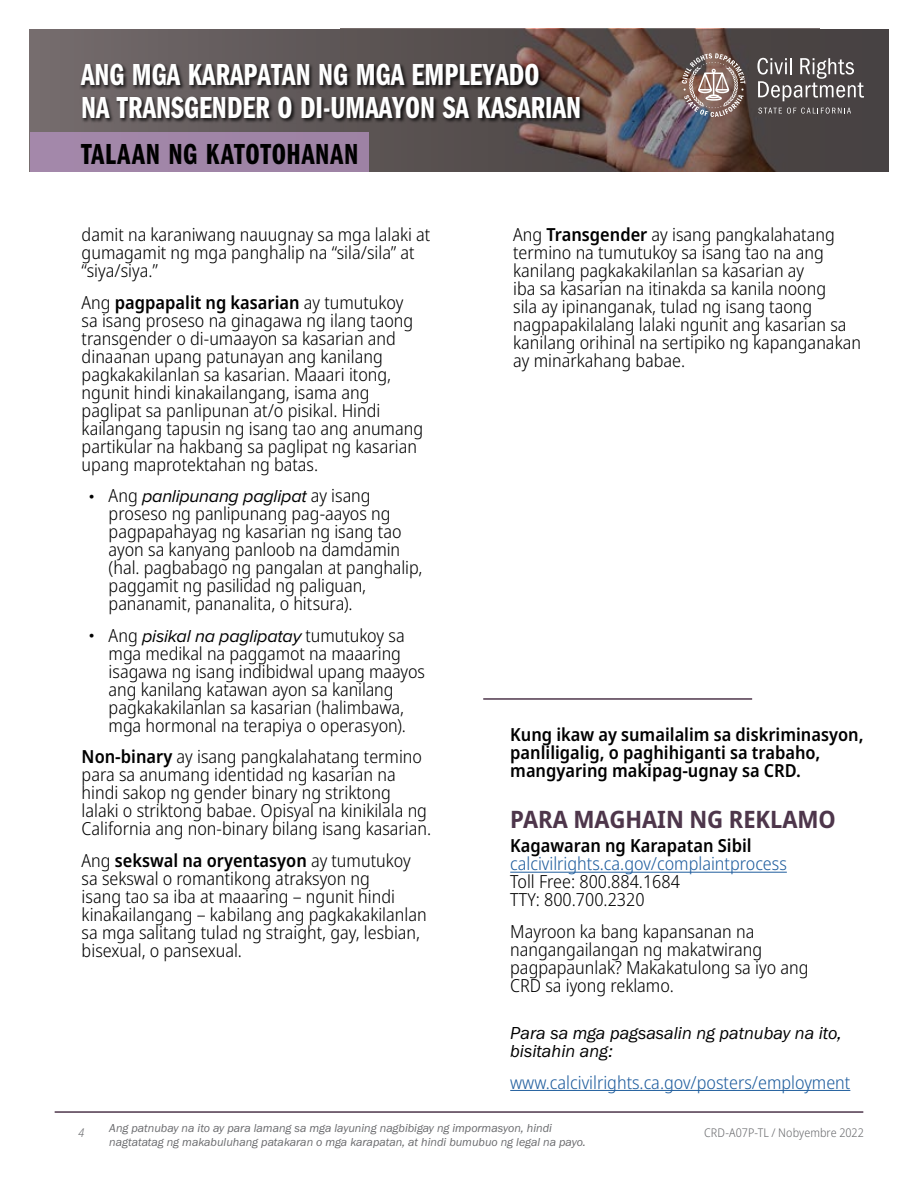
<style>
.page{position:relative;width:918px;height:1188px;background:#fff}
.page>*{position:absolute;margin:0;border:0;box-sizing:border-box;transform-origin:0 0}
.t1{font:31.5px/33px "Franklin Gothic URW Com Dem";color:#fff}
.t2{font:30px "Franklin Gothic URW Com Dem";letter-spacing:.025em;color:#000}
.t3{font:700 semi-condensed 24px "Noto Sans";color:#4e364b}
.t4{font:300 semi-condensed 18px/18px "Noto Sans";color:#000}
.t5{font:600 semi-condensed 18px/18px "Noto Sans";color:#000}
.t6{font:300 semi-condensed 18px "Noto Sans";color:#205e9e}
.t7{font:18px/18px "Franklin Gothic URW Boo Ita";color:#000}
.t8{font:12px/13.5px "Franklin Gothic URW Boo Ita";color:#696a6d}
.t9{font:300 semi-condensed 12px "Noto Sans";letter-spacing:.005em;color:#696a6d}
.t10{font:italic 300 semi-condensed 12px "Noto Sans";color:#696a6d}
.s1{font-weight:600}
.s2{font-family:"Proxima Nova";font-weight:400;font-stretch:normal}
.s3{font-family:"Proxima Nova";font-weight:400;font-style:italic;font-stretch:normal}
</style>
<div class="page">
<hr style="left:483px;top:698px;width:269px;height:2px;background:#4e364b">
<svg style="left:30px;top:29px;width:858px;height:142px;background:#5f5352"></svg>
<hr style="left:55px;top:1111px;width:808px;height:2px;background:#4e364b">
<svg style="left:757px;top:58px;width:107px;height:43px;background:#706c6c"></svg>
<svg style="left:758px;top:108px;width:93px;height:6px"></svg>
<svg style="left:682px;top:53px;width:63px;height:64px;background:#8d7a75"></svg>
<hr style="left:510px;top:1090px;width:340px;height:1px;background:#205e9e">
<hr style="left:510px;top:872px;width:277px;height:1px;background:#205e9e">
<div style="left:30px;top:132px;width:338px;height:39px;background:#a085a7"></div>
<div style="left:79px;top:63px;width:505px;height:61px;background:#000;opacity:.75"></div>
<h1 class="t1" style="left:81px;top:56px;width:502px">ANG MGA KARAPATAN NG MGA EMPLEYADO<br>NA TRANSGENDER O DI-UMAAYON SA KASARIAN</h1>
<h2 class="t2" style="left:81px;top:133px;width:279px">TALAAN NG KATOTOHANAN</h2>
<p class="t4" style="left:82px;top:226px;width:350px">damit na karaniwang nauugnay sa mga lalaki at gumagamit ng mga panghalip na “sila/sila” at “siya/siya.”</p>
<p class="t4" style="left:82px;top:294px;width:343px">Ang <span class="s1">pagpapalit ng kasarian</span> ay tumutukoy sa isang proseso na ginagawa ng ilang taong transgender o di-umaayon sa kasarian and dinaanan upang patunayan ang kanilang pagkakakilanlan sa kasarian. Maaari itong, ngunit hindi kinakailangang, isama ang paglipat sa panlipunan at/o pisikal. Hindi kailangang tapusin ng isang tao ang anumang partikular na hakbang sa paglipat ng kasarian upang maprotektahan ng batas.</p>
<p class="t4" style="left:109px;top:487px;width:315px;text-indent:-20px"><span class="s2">•</span> Ang <span class="s3">panlipunang paglipat</span> ay isang proseso ng panlipunang pag-aayos ng pagpapahayag ng kasarian ng isang tao ayon sa kanyang panloob na damdamin (hal. pagbabago ng pangalan at panghalip, paggamit ng pasilidad ng paliguan, pananamit, pananalita, o hitsura).</p>
<p class="t4" style="left:109px;top:627px;width:318px;text-indent:-20px"><span class="s2">•</span> Ang <span class="s3">pisikal na paglipatay</span> tumutukoy sa mga medikal na paggamot na maaaring isagawa ng isang indibidwal upang maayos ang kanilang katawan ayon sa kanilang pagkakakilanlan sa kasarian (halimbawa, mga hormonal na terapiya o operasyon).</p>
<p class="t4" style="left:82px;top:748px;width:351px"><span class="s1">Non-binary</span> ay isang pangkalahatang termino para sa anumang identidad ng kasarian na hindi sakop ng gender binary ng striktong lalaki o striktong babae. Opisyal na kinikilala ng California ang non-binary bilang isang kasarian.</p>
<p class="t4" style="left:82px;top:852px;width:347px">Ang <span class="s1">sekswal na oryentasyon</span> ay tumutukoy sa sekswal o romantikong atraksyon ng<br>isang tao sa iba at maaaring – ngunit hindi kinakailangang – kabilang ang pagkakakilanlan sa mga salitang tulad ng straight, gay, lesbian, bisexual, o pansexual.</p>
<p class="t4" style="left:513px;top:226px;width:349px">Ang <span class="s1">Transgender</span> ay isang pangkalahatang termino na tumutukoy sa isang tao na ang kanilang pagkakakilanlan sa kasarian ay<br>iba sa kasarian na itinakda sa kanila noong<br>sila ay ipinanganak, tulad ng isang taong nagpapakilalang lalaki ngunit ang kasarian sa kanilang orihinal na sertipiko ng kapanganakan ay minarkahang babae.</p>
<p class="t5" style="left:510px;top:726px;width:355px">Kung ikaw ay sumailalim sa diskriminasyon, panliligalig, o paghihiganti sa trabaho, mangyaring makipag-ugnay sa CRD.</p>
<h2 class="t3" style="left:510px;top:802px;width:327px">PARA MAGHAIN NG REKLAMO</h2>
<p class="t5" style="left:510px;top:837px;width:243px">Kagawaran ng Karapatan Sibil</p>
<p class="t6" style="left:510px;top:851px;width:278px">calcivilrights.ca.gov/complaintprocess</p>
<p class="t4" style="left:510px;top:873px;width:171px">Toll Free: 800.884.1684</p>
<p class="t4" style="left:510px;top:891px;width:136px">TTY: 800.700.2320</p>
<p class="t4" style="left:510px;top:923px;width:300px">Mayroon ka bang kapansanan na nangangailangan ng makatwirang pagpapaunlak? Makakatulong sa iyo ang<br>CRD sa iyong reklamo.</p>
<p class="t7" style="left:510px;top:1024px;width:333px">Para sa mga pagsasalin ng patnubay na ito, bisitahin ang:</p>
<p class="t6" style="left:510px;top:1070px;width:342px">www.calcivilrights.ca.gov/posters/employment</p>
<p class="t8" style="left:109px;top:1121px;width:478px">Ang patnubay na ito ay para lamang sa mga layuning nagbibigay ng impormasyon, hindi nagtatatag ng makabuluhang patakaran o mga karapatan, at hindi bumubuo ng legal na payo.</p>
<p class="t9" style="left:704px;top:1125px;width:161px">CRD-A07P-TL / Nobyembre 2022</p>
<p class="t10" style="left:79px;top:1125px;width:7px">4</p>
</div>
